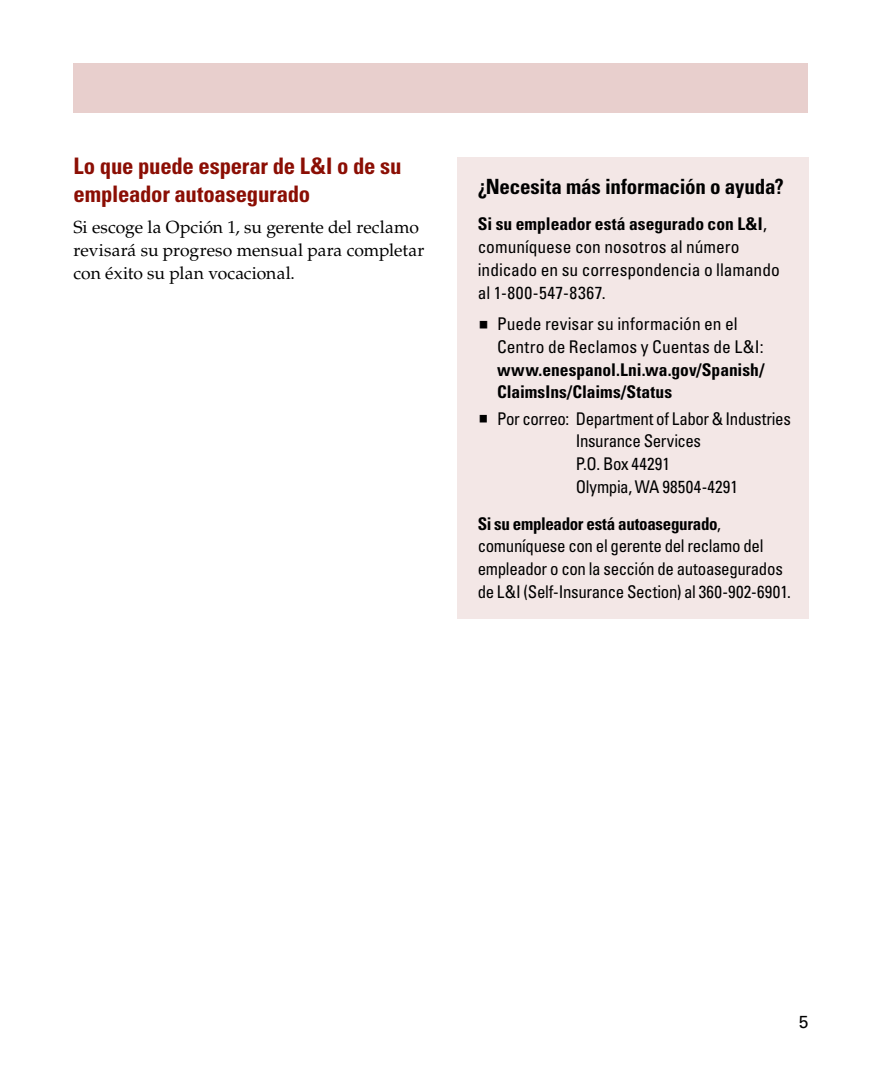
<style>
.page{position:relative;width:882px;height:1071px;background:#fff}
.page>*{position:absolute;margin:0;border:0;box-sizing:border-box;transform-origin:0 0}
.Subhead_Level_1{font:700 condensed 22.75px/28px "Univers LT Std";letter-spacing:-.01em;color:#8b0e04}
.Box_Header{font:700 condensed 21px "Univers LT Std";letter-spacing:-.01em;color:#000}
.Box_Body{font:condensed 17.5px/22.8px "Univers LT Std";letter-spacing:-.01em;color:#000}
.Body_-_10{font:17.5px/22.8px "Palatino LT Std";color:#000}
.t1{font:17.5px "Univers LT Std";color:#000}
.s1{font-weight:700}
</style>
<div class="page">
<div style="left:74px;top:63px;width:734px;height:50px;background:#e8cfcd"></div>
<div style="left:457px;top:158px;width:351px;height:461px;background:#f3e7e6"></div>
<h3 class="Subhead_Level_1" style="left:74px;top:152px;width:330px">Lo que puede esperar de L&amp;I o de su empleador autoasegurado</h3>
<p class="Body_-_10" style="left:74px;top:216px;width:352px">Si escoge la Opción 1, su gerente del reclamo revisará su progreso mensual para completar con éxito su plan vocacional.</p>
<h3 class="Box_Header" style="left:478px;top:173px;width:308px">¿Necesita más información o ayuda?</h3>
<p class="Box_Body" style="left:478px;top:213px;width:304px"><span class="s1">Si su empleador está asegurado con L&amp;I</span>, comuníquese con nosotros al número indicado en su correspondencia o llamando al 1-800-547-8367.</p>
<p class="Box_Body" style="left:497px;top:312px;width:269px">Puede revisar su información en el Centro de Reclamos y Cuentas de L&amp;I: <span class="s1">www.enespanol.Lni.wa.gov/Spanish/ ClaimsIns/Claims/Status</span></p>
<p class="Box_Body" style="left:576px;top:407px;width:217px;text-indent:-79px">Por correo: Department of Labor &amp; Industries<br>Insurance Services<br>P.O. Box 44291<br>Olympia, WA 98504-4291</p>
<p class="Box_Body" style="left:478px;top:512px;width:315px"><span class="s1">Si su empleador está autoasegurado</span>, comuníquese con el gerente del reclamo del empleador o con la sección de autoasegurados de L&amp;I (Self-Insurance Section) al 360-902-6901.</p>
<p class="t1" style="left:799px;top:1011px;width:11px">5</p>
</div>
